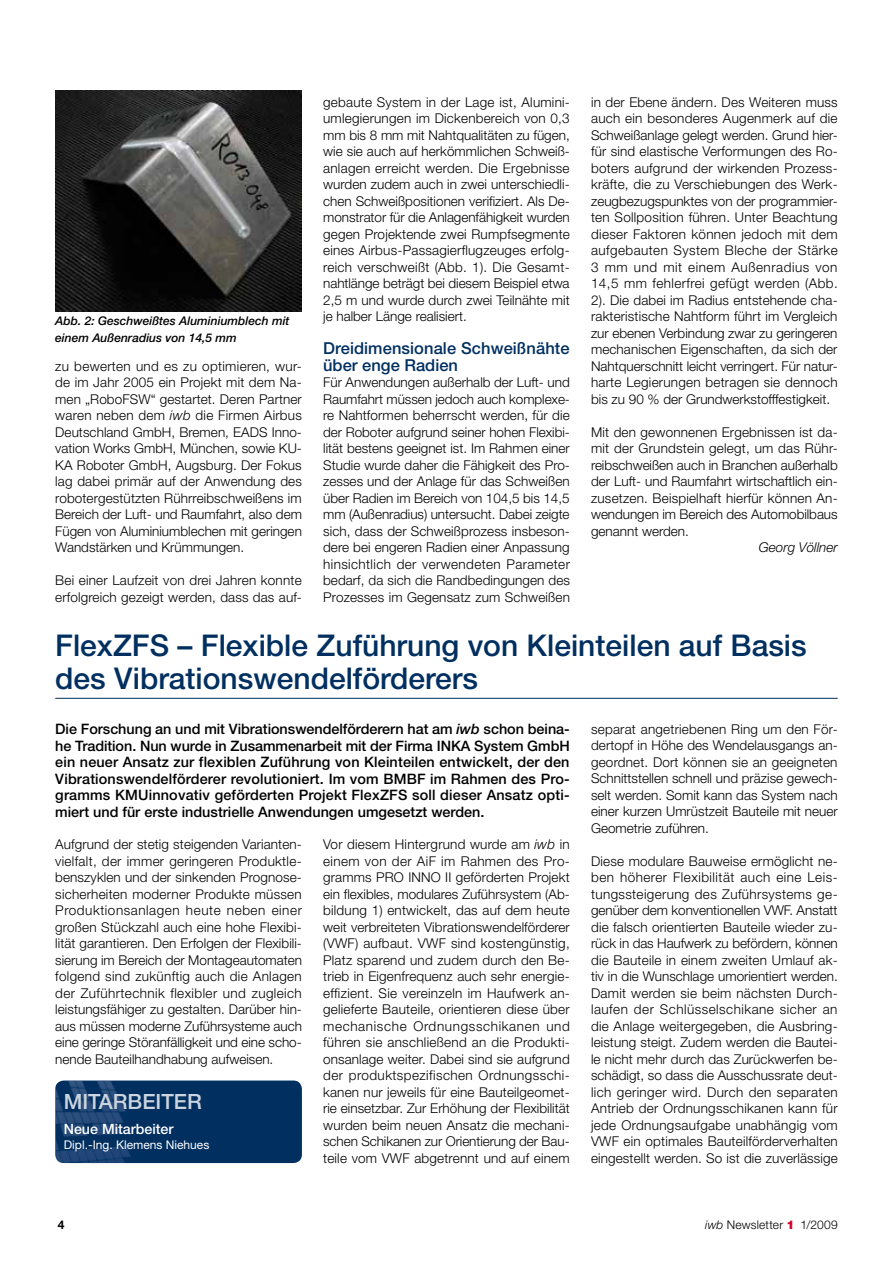
<style>
.page{position:relative;width:893px;height:1263px;background:#fff}
.page>*{position:absolute;margin:0;border:0;box-sizing:border-box;transform-origin:0 0}
.t1{font:500 30px/33px "Helvetica Neue LT Std";color:#002f60}
.t2{font:500 21px "Helvetica Neue LT Std";color:#ccd5df}
.t3{font:500 16.5px/16.5px "Helvetica Neue LT Std";letter-spacing:.005em;color:#002f60}
.t4{font:500 14.4px/16.5px "Helvetica Neue LT Std";letter-spacing:.005em;color:#000}
.t5{font:500 14.25px "Helvetica Neue LT Std";color:#fff}
.t6{font:300 13.5px/16.5px "Helvetica Neue LT Std";color:#000;text-align:justify}
.t7{font:italic 300 13.5px "Helvetica Neue LT Std";color:#000}
.t8{font:italic 500 12px/16.5px "Helvetica Neue LT Std";color:#000}
.t9{font:12px "Helvetica Neue LT Std";color:#fff}
.t10{font:300 12px "Helvetica Neue LT Std";letter-spacing:.015em;color:#000}
.t11{font:700 12px "Helvetica Neue LT Std";color:#000}
.s1{font-style:italic}
.s2{font-weight:900;color:#d40028}
</style>
<div class="page">
<hr style="left:55px;top:698px;width:783px;height:1px;background:#002f60">
<img style="left:55px;top:90px;width:247px;height:222px">
<div style="left:55px;top:1080px;width:247px;height:83px;background:#002f60;border-radius:9px"></div>
<img style="left:55px;top:1080px;width:81px;height:83px">
<p class="t8" style="left:55px;top:312px;width:236px">Abb. 2: Geschweißtes Aluminiumblech mit einem Außenradius von 14,5 mm</p>
<p class="t6" style="left:55px;top:358px;width:248px">zu bewerten und es zu optimieren, wur&shy;de im Jahr 2005 ein Projekt mit dem Na&shy;men „RoboFSW“ gestartet. Deren Partner waren neben dem <span class="s1">iwb</span> die Firmen Airbus Deutschland GmbH, Bremen, EADS Inno&shy;vation Works GmbH, München, sowie KU-KA Roboter GmbH, Augsburg. Der Fokus lag dabei primär auf der Anwendung des robotergestützten Rührreibschweißens im Bereich der Luft- und Raumfahrt, also dem Fügen von Aluminiumblechen mit geringen Wandstärken und Krümmungen.</p>
<p class="t6" style="left:55px;top:572px;width:248px">Bei einer Laufzeit von drei Jahren konnte erfolgreich gezeigt werden, dass das auf-</p>
<p class="t6" style="left:323px;top:94px;width:248px">gebaute System in der Lage ist, Alumini&shy;umlegierungen im Dickenbereich von 0,3 mm bis 8 mm mit Nahtqualitäten zu fügen, wie sie auch auf herkömmlichen Schweiß&shy;anlagen erreicht werden. Die Ergebnisse wurden zudem auch in zwei unterschiedli&shy;chen Schweißpositionen verifiziert. Als De&shy;monstrator für die Anlagenfähigkeit wurden gegen Projektende zwei Rumpfsegmente eines Airbus-Passagierflugzeuges erfolg&shy;reich verschweißt (Abb. 1). Die Gesamt&shy;nahtlänge beträgt bei diesem Beispiel etwa 2,5 m und wurde durch zwei Teilnähte mit je halber Länge realisiert.</p>
<p class="t3" style="left:323px;top:340px;width:248px">Dreidimensionale Schweißnähte über enge Radien</p>
<p class="t6" style="left:323px;top:374px;width:248px">Für Anwendungen außerhalb der Luft- und Raumfahrt müssen jedoch auch komplexe&shy;re Nahtformen beherrscht werden, für die der Roboter aufgrund seiner hohen Flexibi&shy;lität bestens geeignet ist. Im Rahmen einer Studie wurde daher die Fähigkeit des Pro&shy;zesses und der Anlage für das Schweißen über Radien im Bereich von 104,5 bis 14,5 mm (Außenradius) untersucht. Dabei zeigte sich, dass der Schweißprozess insbeson&shy;dere bei engeren Radien einer Anpassung hinsichtlich der verwendeten Parameter bedarf, da sich die Randbedingungen des Prozesses im Gegensatz zum Schweißen</p>
<p class="t6" style="left:591px;top:94px;width:248px">in der Ebene ändern. Des Weiteren muss auch ein besonderes Augenmerk auf die Schweißanlage gelegt werden. Grund hier&shy;für sind elastische Verformungen des Ro&shy;boters aufgrund der wirkenden Prozess&shy;kräfte, die zu Verschiebungen des Werk&shy;zeugbezugspunktes von der programmier&shy;ten Sollposition führen. Unter Beachtung dieser Faktoren können jedoch mit dem aufgebauten System Bleche der Stärke 3 mm und mit einem Außenradius von 14,5 mm fehlerfrei gefügt werden (Abb.<br>2). Die dabei im Radius entstehende cha&shy;rakteristische Nahtform führt im Vergleich zur ebenen Verbindung zwar zu geringeren mechanischen Eigenschaften, da sich der Nahtquerschnitt leicht verringert. Für natur&shy;harte Legierungen betragen sie dennoch bis zu 90 % der Grundwerkstofffestigkeit.</p>
<p class="t6" style="left:591px;top:423px;width:248px">Mit den gewonnenen Ergebnissen ist da&shy;mit der Grundstein gelegt, um das Rühr&shy;reibschweißen auch in Branchen außerhalb der Luft- und Raumfahrt wirtschaftlich ein&shy;zusetzen. Beispielhaft hierfür können An&shy;wendungen im Bereich des Automobilbaus genannt werden.</p>
<p class="t7" style="left:759px;top:539px;width:80px">Georg Völlner</p>
<h1 class="t1" style="left:55px;top:629px;width:753px">FlexZFS – Flexible Zuführung von Kleinteilen auf Basis des Vibrationswendelförderers</h1>
<p class="t4" style="left:55px;top:720px;width:516px">Die Forschung an und mit Vibrationswendelförderern hat am <span class="s1">iwb</span> schon beina&shy;he Tradition. Nun wurde in Zusammenarbeit mit der Firma IN KA System GmbH ein neuer Ansatz zur flexiblen Zuführung von Kleinteilen entwickelt, der den Vibrationswendelförderer revolutioniert. Im vom BMBF im Rahmen des Pro&shy;gramms KMU innovativ geförderten Projekt FlexZFS soll dieser Ansatz opti&shy;miert und für erste industrielle Anwendungen umgesetzt werden.</p>
<p class="t6" style="left:591px;top:720px;width:248px">separat angetriebenen Ring um den För&shy;dertopf in Höhe des Wendelausgangs an&shy;geordnet. Dort können sie an geeigneten Schnittstellen schnell und präzise gewech&shy;selt werden. Somit kann das System nach einer kurzen Umrüstzeit Bauteile mit neuer Geometrie zuführen.</p>
<p class="t6" style="left:591px;top:852px;width:248px">Diese modulare Bauweise ermöglicht ne&shy;ben höherer Flexibilität auch eine Leis&shy;tungssteigerung des Zuführsystems ge&shy;genüber dem konventionellen VWF. Anstatt die falsch orientierten Bauteile wieder zu&shy;rück in das Haufwerk zu befördern, können die Bauteile in einem zweiten Umlauf ak&shy;tiv in die Wunschlage umorientiert werden.<br>Damit werden sie beim nächsten Durch&shy;laufen der Schlüsselschikane sicher an die Anlage weitergegeben, die Ausbring&shy;leistung steigt. Zudem werden die Bautei&shy;le nicht mehr durch das Zurückwerfen be&shy;schädigt, so dass die Ausschussrate deut&shy;lich geringer wird. Durch den separaten Antrieb der Ordnungsschikanen kann für jede Ordnungsaufgabe unabhängig vom VWF ein optimales Bauteilförderverhalten eingestellt werden. So ist die zuverlässige</p>
<p class="t6" style="left:55px;top:836px;width:248px">Aufgrund der stetig steigenden Varianten&shy;vielfalt, der immer geringeren Produktle&shy;benszyklen und der sinkenden Prognose&shy;sicherheiten moderner Produkte müssen Produktionsanlagen heute neben einer großen Stückzahl auch eine hohe Flexibi&shy;lität garantieren. Den Erfolgen der Flexibili&shy;sierung im Bereich der Montageautomaten folgend sind zukünftig auch die Anlagen der Zuführtechnik flexibler und zugleich leistungsfähiger zu gestalten. Darüber hin&shy;aus müssen moderne Zuführsysteme auch eine geringe Störanfälligkeit und eine scho&shy;nende Bauteilhandhabung aufweisen.</p>
<p class="t6" style="left:323px;top:836px;width:248px">Vor diesem Hintergrund wurde am <span class="s1">iwb</span> in einem von der AiF im Rahmen des Pro&shy;gramms PRO INNO II geförderten Projekt ein flexibles, modulares Zuführsystem (Ab&shy;bildung 1) entwickelt, das auf dem heute weit verbreiteten Vibrationswendelförderer (VWF) aufbaut. VWF sind kostengünstig, Platz sparend und zudem durch den Be&shy;trieb in Eigenfrequenz auch sehr energie&shy;effizient. Sie vereinzeln im Haufwerk an&shy;gelieferte Bauteile, orientieren diese über mechanische Ordnungsschikanen und führen sie anschließend an die Produkti&shy;onsanlage weiter. Dabei sind sie aufgrund der produktspezifischen Ordnungsschi&shy;kanen nur jeweils für eine Bauteilgeomet&shy;rie einsetzbar. Zur Erhöhung der Flexibilität wurden beim neuen Ansatz die mechani&shy;schen Schikanen zur Orientierung der Bau&shy;teile vom VWF abgetrennt und auf einem</p>
<h2 class="t2" style="left:64px;top:1089px;width:51px">Mitarbe</h2>
<h2 class="t2" style="left:156px;top:1089px;width:33px">iter</h2>
<p class="t5" style="left:64px;top:1120px;width:111px">Neue Mitarbeiter</p>
<p class="t9" style="left:64px;top:1138px;width:147px">Dipl.-Ing. Klemens Niehues</p>
<p class="t11" style="left:58px;top:1217px;width:8px">4</p>
<p class="t10" style="left:705px;top:1217px;width:134px"><span class="s1">iwb</span> Newsletter <span class="s2">1</span> 1/2009</p>
</div>
